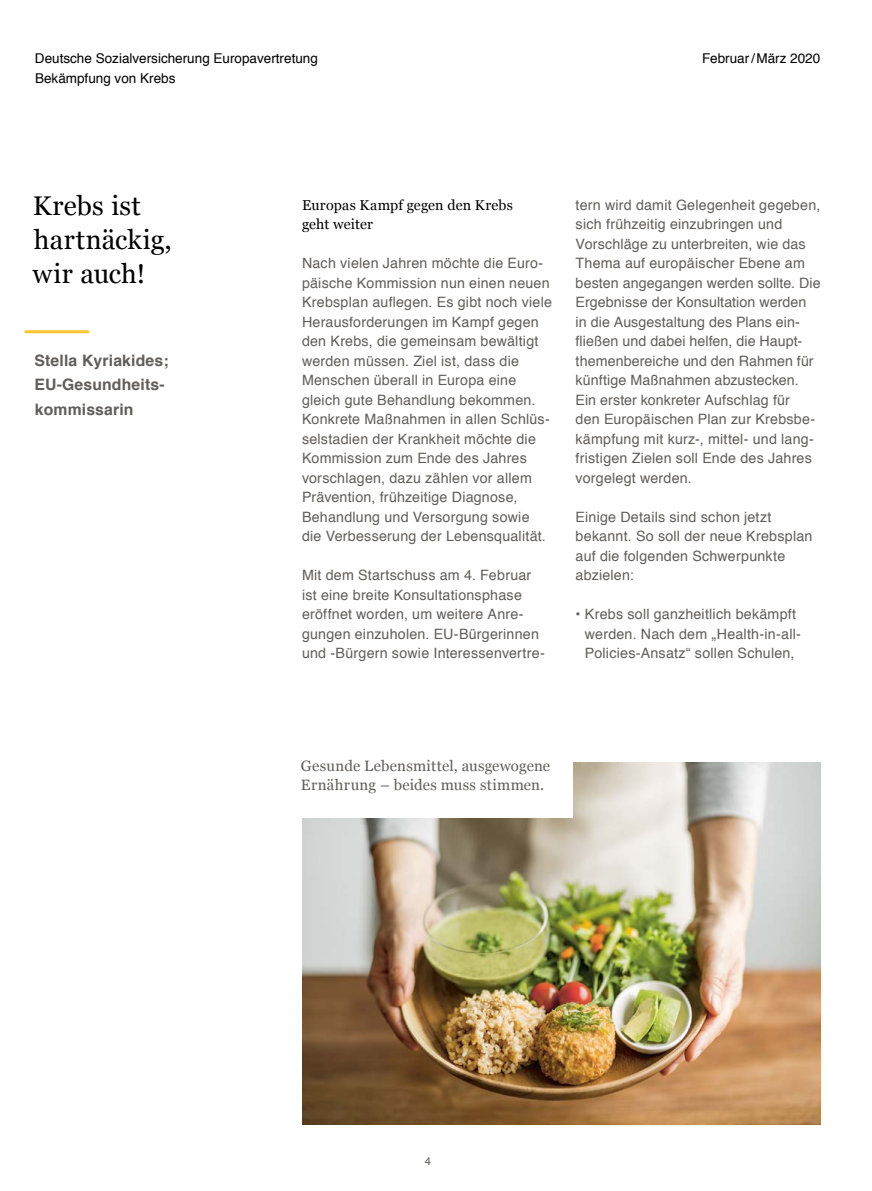
<style>
.page{position:relative;width:872px;height:1191px;background:#fff}
.page>*{position:absolute;margin:0;border:0;box-sizing:border-box;transform-origin:0 0}
.Betreff{font:27px/34.2px "Georgia";letter-spacing:.005em;color:#000}
.Fließtext{font:700 15.75px/24.3px "Helvetica";letter-spacing:.01em;color:#605d5a}
.Fließtext-2{font:15px/19.5px "Georgia";letter-spacing:.015em;color:#605d5a}
.RF_Fliesstext{font:14.25px/19.5px "Helvetica";letter-spacing:.015em;color:#605d5a}
.RF_Zwischentitel{font:14.25px/19.5px "Georgia";letter-spacing:.01em;color:#000}
.t1{font:13.5px "Helvetica";color:#000}
.t2{font:11.25px "Helvetica";color:#605d5a}
</style>
<div class="page">
<hr style="left:26px;top:330px;width:62px;height:3px;background:#fdc531">
<img style="left:302px;top:763px;width:519px;height:361px">
<div style="left:301px;top:758px;width:271px;height:59px;background:#fff"></div>
<p class="t1" style="left:35px;top:48px;width:284px">Deutsche Sozialversicherung Europavertretung</p>
<p class="t1" style="left:35px;top:68px;width:142px">Bekämpfung von Krebs</p>
<p class="t1" style="left:702px;top:48px;width:120px">Februar/März 2020</p>
<p class="Betreff" style="left:33px;top:187px;width:141px">Krebs ist hartnäckig, wir auch!</p>
<p class="Fließtext" style="left:35px;top:348px;width:135px">Stella Kyriakides;<br>EU-Gesundheits&shy;kommissarin</p>
<p class="RF_Zwischentitel" style="left:302px;top:194px;width:212px">Europas Kampf gegen den Krebs geht weiter</p>
<p class="RF_Fliesstext" style="left:302px;top:254px;width:251px">Nach vielen Jahren möchte die Euro&shy;päische Kommission nun einen neuen Krebsplan auflegen. Es gibt noch viele Herausforderungen im Kampf gegen den Krebs, die gemeinsam bewältigt werden müssen. Ziel ist, dass die Menschen überall in Europa eine gleich gute Behandlung bekommen.<br>Konkrete Maßnahmen in allen Schlüs&shy;selstadien der Krankheit möchte die Kommission zum Ende des Jahres vorschlagen, dazu zählen vor allem Prävention, frühzeitige Diagnose, Behandlung und Versorgung sowie die Verbesserung der Lebensqualität.</p>
<p class="RF_Fliesstext" style="left:302px;top:566px;width:244px">Mit dem Startschuss am 4. Februar ist eine breite Konsultationsphase eröffnet worden, um weitere Anre&shy;gungen einzuholen. EU-Bürgerinnen und -Bürgern sowie Interessenvertre-</p>
<p class="RF_Fliesstext" style="left:575px;top:195px;width:246px">tern wird damit Gelegenheit gegeben, sich frühzeitig einzubringen und Vorschläge zu unterbreiten, wie das Thema auf europäischer Ebene am besten angegangen werden sollte. Die Ergebnisse der Konsultation werden in die Ausgestaltung des Plans ein&shy;fließen und dabei helfen, die Haupt&shy;themenbereiche und den Rahmen für künftige Maßnahmen abzustecken.<br>Ein erster konkreter Aufschlag für<br>den Europäischen Plan zur Krebsbe&shy;kämpfung mit kurz-, mittel- und lang&shy;fristigen Zielen soll Ende des Jahres vorgelegt werden.</p>
<p class="RF_Fliesstext" style="left:575px;top:507px;width:238px">Einige Details sind schon jetzt bekannt. So soll der neue Krebsplan auf die folgenden Schwerpunkte abzielen:</p>
<p class="RF_Fliesstext" style="left:585px;top:605px;width:218px;text-indent:-9px">• Krebs soll ganzheitlich bekämpft werden. Nach dem „Health-in-all-<br>Policies-Ansatz“ sollen Schulen,</p>
<p class="Fließtext-2" style="left:301px;top:755px;width:251px">Gesunde Lebensmittel, ausgewogene<br>Ernährung – beides muss stimmen.</p>
<p class="t2" style="left:425px;top:1151px;width:8px">4</p>
</div>
